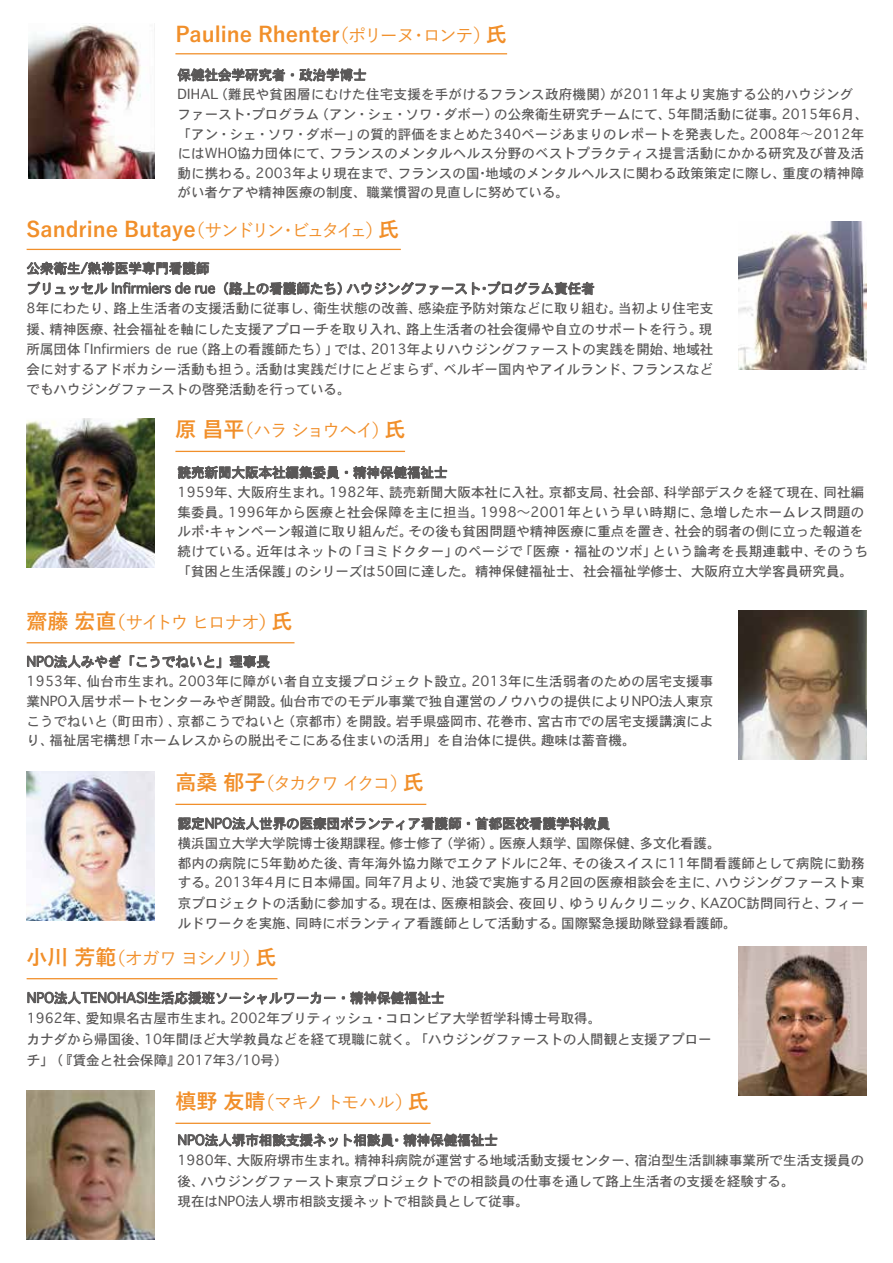
<style>
.page{position:relative;width:893px;height:1263px;background:#fff}
.page>*{position:absolute;margin:0;border:0;box-sizing:border-box;transform-origin:0 0}
.t1{font:700 21px "Yu Go";color:#f18f2a}
.t2{font:500 18px "Yu Go";letter-spacing:-.115em;color:#f18f2a}
.t3{font:13.5px/19.6px "Osaka";color:#595757}
.s1{font-weight:700;font-size:21px}
.s2{font-family:"Yu Go";font-weight:500}
.s3{font-weight:500;font-size:18px}
.s4{font-family:"Koz Go Pr 6 N"}
.s5{font-weight:700}
</style>
<div class="page">
<img style="left:27px;top:419px;width:127px;height:149px">
<svg style="left:178px;top:466px;width:269px;height:13px"></svg>
<hr style="left:175px;top:451px;width:230px;height:1px;background:#f18f2a">
<img style="left:27px;top:772px;width:127px;height:149px">
<svg style="left:178px;top:816px;width:283px;height:14px"></svg>
<svg style="left:467px;top:817px;width:143px;height:13px"></svg>
<hr style="left:175px;top:804px;width:251px;height:1px;background:#f18f2a">
<img style="left:27px;top:1091px;width:127px;height:148px">
<svg style="left:178px;top:1133px;width:160px;height:14px"></svg>
<svg style="left:344px;top:1133px;width:153px;height:14px"></svg>
<hr style="left:175px;top:1123px;width:256px;height:1px;background:#f18f2a">
<img style="left:739px;top:610px;width:127px;height:149px">
<svg style="left:27px;top:655px;width:94px;height:13px"></svg>
<svg style="left:130px;top:655px;width:91px;height:13px"></svg>
<svg style="left:229px;top:655px;width:41px;height:13px"></svg>
<hr style="left:27px;top:642px;width:267px;height:1px;background:#f18f2a">
<img style="left:739px;top:946px;width:127px;height:149px">
<svg style="left:27px;top:991px;width:308px;height:14px"></svg>
<svg style="left:342px;top:991px;width:102px;height:14px"></svg>
<hr style="left:27px;top:978px;width:250px;height:1px;background:#f18f2a">
<img style="left:739px;top:221px;width:127px;height:149px">
<svg style="left:27px;top:261px;width:188px;height:34px"></svg>
<svg style="left:224px;top:281px;width:370px;height:14px"></svg>
<hr style="left:27px;top:249px;width:374px;height:1px;background:#f18f2a">
<img style="left:29px;top:23px;width:125px;height:156px">
<hr style="left:175px;top:53px;width:332px;height:1px;background:#f18f2a">
<svg style="left:177px;top:68px;width:108px;height:14px"></svg>
<svg style="left:291px;top:68px;width:75px;height:14px"></svg>
<h1 class="t1" style="left:331px;top:22px;width:10px">r</h1>
<h2 class="t2" style="left:473px;top:19px;width:35px">）<span class="s1">氏</span></h2>
<p class="t3" style="left:178px;top:65px;width:692px">保健社会学研究者・政治学博士<br>DIHAL（難民や貧困層にむけた住宅支援を手がけるフランス政府機関）が2011年より実施する公的ハウジングファースト・プログラム（アン・シェ・ソワ・ダボー）の公衆衛生研究チームにて、5年間活動に従事。2015年6月、「アン・シェ・ソワ・ダボー」の質的評価をまとめた340ページあまりのレポートを発表した。2008年<span class="s2">～</span>2012年にはWHO協力団体にて、フランスのメンタルヘルス分野のベストプラクティス提言活動にかかる研究及び普及活動に携わる。2003年より現在まで、フランスの国・地域のメンタルヘルスに関わる政策策定に際し、重度の精神障がい者ケアや精神医療の制度、職業慣習の見直しに努めている。</p>
<h1 class="t1" style="left:175px;top:22px;width:300px">Pauline Rhente<span class="s3">（ポリーヌ・ロンテ</span></h1>
<h1 class="t1" style="left:27px;top:218px;width:374px">Sandrine Butaye<span class="s3">（サンドリン・ビュタイェ）</span>氏</h1>
<p class="t3" style="left:27px;top:258px;width:688px;line-height:20.1px">公衆衛生/熱帯医学専門看護師<br>ブリュッセル Infirmiers de rue（路上の看護師たち）ハウジングファースト・プログラム責任者<br>8年にわたり、路上生活者の支援活動に従事し、衛生状態の改善、感染症予防対策などに取り組む。当初より住宅支援、精神医療、社会福祉を軸にした支援アプローチを取り入れ、路上生活者の社会復帰や自立のサポートを行う。現所属団体「Infirmiers de rue（路上の看護師たち）」では、2013年よりハウジングファーストの実践を開始、地域社会に対するアドボカシー活動も担う。活動は実践だけにとどまらず、ベルギー国内やアイルランド、フランスなどでもハウジングファーストの啓発活動を行っている。</p>
<h2 class="t2" style="left:175px;top:414px;width:231px"><span class="s1">原 昌平</span>（ハラ ショウヘイ）<span class="s1">氏</span></h2>
<p class="t3" style="left:178px;top:462px;width:692px">読売新聞大阪本社編集委員・精神保健福祉士<br>1959年、大阪府生まれ。1982年、読売新聞大阪本社に入社。京都支局、社会部、科学部デスクを経て現在、同社編集委員。1996年から医療と社会保障を主に担当。1998<span class="s4">～</span>2001年という早い時期に、急増したホームレス問題のルポ・キャンペーン報道に取り組んだ。その後も貧困問題や精神医療に重点を置き、社会的弱者の側に立った報道を続けている。近年はネットの「ヨミドクター」のページで「医療・福祉のツボ」という論考を長期連載中、そのうち「貧困と生活保護」のシリーズは50回に達した。精神保健福祉士、社会福祉学修士、大阪府立大学客員研究員。</p>
<h2 class="t2" style="left:27px;top:605px;width:267px"><span class="s1">齋藤 宏直</span><span class="s5">（</span>サイトウ ヒロナオ<span class="s5">）</span><span class="s1">氏</span></h2>
<p class="t3" style="left:27px;top:651px;width:688px">NPO法人みやぎ「こうでねいと」理事長<br>1953年、仙台市生まれ。2003年に障がい者自立支援プロジェクト設立。2013年に生活弱者のための居宅支援事業NPO入居サポートセンターみやぎ開設。仙台市でのモデル事業で独自運営のノウハウの提供によりNPO法人東京こうでねいと（町田市）、京都こうでねいと（京都市）を開設。岩手県盛岡市、花巻市、宮古市での居宅支援講演により、福祉居宅構想「ホームレスからの脱出そこにある住まいの活用」を自治体に提供。趣味は蓄音機。</p>
<h2 class="t2" style="left:175px;top:767px;width:250px"><span class="s1">高桑 郁子</span>（タカクワ イクコ）<span class="s1">氏</span></h2>
<p class="t3" style="left:178px;top:813px;width:688px">認定NPO法人世界の医療団ボランティア看護師・首都医校看護学科教員<br>横浜国立大学大学院博士後期課程。修士修了（学術）。医療人類学、国際保健、多文化看護。<br>都内の病院に5年勤めた後、青年海外協力隊でエクアドルに2年、その後スイスに11年間看護師として病院に勤務する。2013年4月に日本帰国。同年7月より、池袋で実施する月2回の医療相談会を主に、ハウジングファースト東京プロジェクトの活動に参加する。現在は、医療相談会、夜回り、ゆうりんクリニック、KAZOC訪問同行と、フィールドワークを実施、同時にボランティア看護師として活動する。国際緊急援助隊登録看護師。</p>
<h2 class="t2" style="left:27px;top:941px;width:251px"><span class="s1">小川 芳範</span>（オガワ ヨシノリ）<span class="s1">氏</span></h2>
<p class="t3" style="left:27px;top:987px;width:686px;line-height:20.7px">NPO法人TENOHASI生活応援班ソーシャルワーカー・精神保健福祉士<br>1962年、愛知県名古屋市生まれ。2002年ブリティッシュ・コロンビア大学哲学科博士号取得。<br>カナダから帰国後、10年間ほど大学教員などを経て現職に就く。「ハウジングファーストの人間観と支援アプローチ」（『賃金と社会保障』2017年3/10号）</p>
<h2 class="t2" style="left:175px;top:1086px;width:255px"><span class="s1">槙野 友晴</span>（マキノ トモハル）<span class="s1">氏</span></h2>
<p class="t3" style="left:178px;top:1129px;width:688px;line-height:20.4px">NPO法人堺市相談支援ネット相談員・精神保健福祉士<br>1980年、大阪府堺市生まれ。精神科病院が運営する地域活動支援センター、宿泊型生活訓練事業所で生活支援員の後、ハウジングファースト東京プロジェクトでの相談員の仕事を通して路上生活者の支援を経験する。<br>現在はNPO法人堺市相談支援ネットで相談員として従事。</p>
</div>
